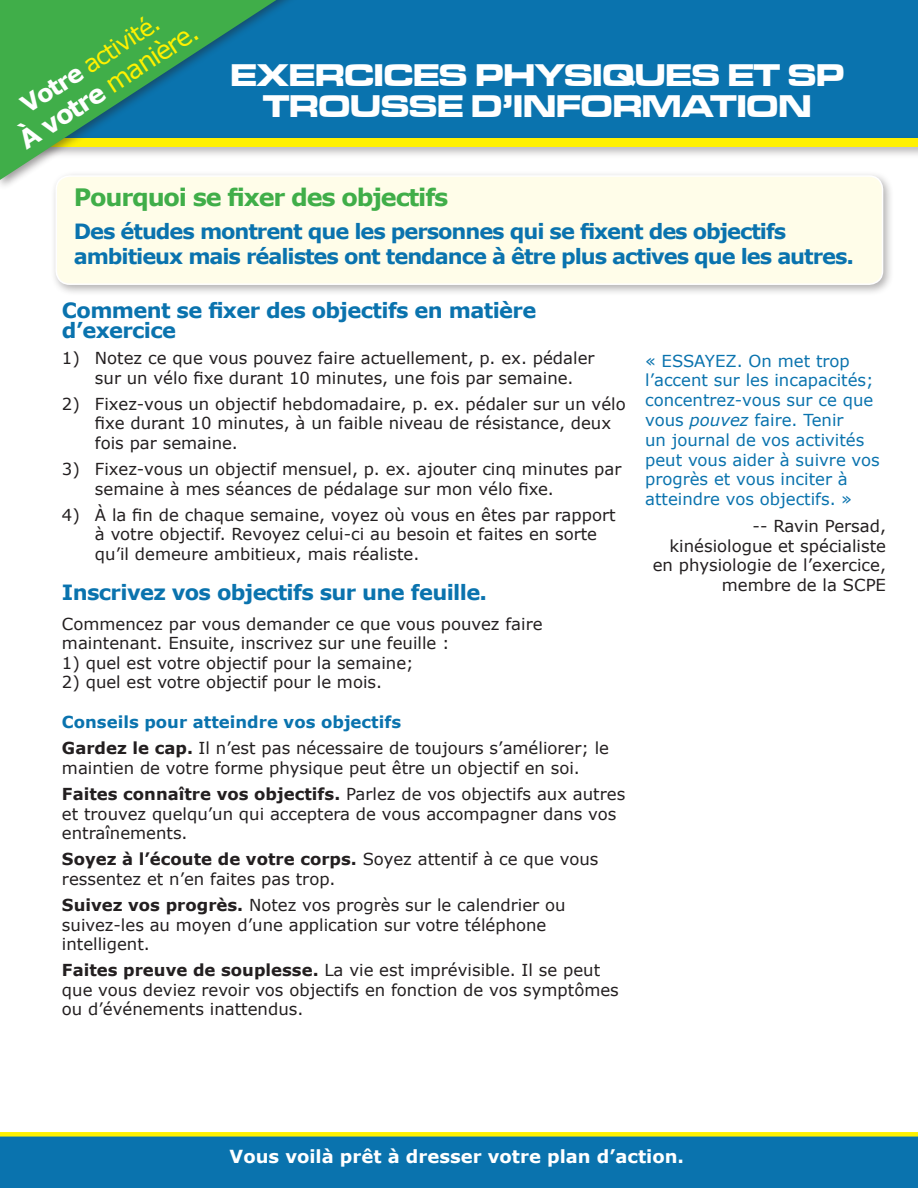
<style>
.page{position:relative;width:918px;height:1188px;background:#fff}
.page>*{position:absolute;margin:0;border:0;box-sizing:border-box;transform-origin:0 0}
.t1{font:32.4px/31px "Microgramma D Bold Exte";color:#fff;text-align:center}
.t2{font:25.65px "Verdana";color:#fff101}
.t3{font:700 24px "Verdana";letter-spacing:-.05em;color:#40ae49}
.t4{font:23.85px "Verdana";color:#fff101}
.t5{font:700 21px/25.5px "Verdana";letter-spacing:-.05em;color:#0a73ae}
.t6{font:700 21px/19.5px "Verdana";letter-spacing:-.03em;color:#0a73ae}
.t7{font:700 18px "Verdana";color:#fff}
.t8{font:16.5px/19.5px "Verdana";color:#231f20}
.t9{font:16.5px/19.8px "Verdana";color:#0a73ae}
.t10{font:700 16.5px "Verdana";color:#0a73ae}
.s1{font-weight:700;color:#fff}
.s2{font-weight:700}
.s3{font-style:italic}
</style>
<div class="page">
<div style="left:0;top:1136px;width:918px;height:52px;background:#0a73ae"></div>
<div style="left:0;top:0;width:918px;height:145px;background:#0a73ae"></div>
<div style="left:0;top:134px;width:918px;height:25px;background:#231f20;opacity:.35"></div>
<div style="left:0;top:138px;width:918px;height:9px;background:#fff101"></div>
<div style="left:0;top:1132px;width:918px;height:5px;background:#fff101"></div>
<div style="left:50px;top:170px;width:844px;height:126px;background:#231f20;opacity:.35"></div>
<div style="left:56px;top:176px;width:827px;height:108px;background:#fffde9;border-radius:14px"></div>
<div style="left:55px;top:175px;width:828px;height:110px;border:2px solid #fff;border-radius:14px"></div>
<div style="left:0;top:0;width:303px;height:190px;background:#231f20;opacity:.45"></div>
<svg style="left:0;top:0;width:276px;height:180px;fill:#40ae49"></svg>
<p class="t4" style="left:14px;top:93px;width:162px;rotate:-33deg"><span class="s1">Votre</span> activité.</p>
<p class="t2" style="left:12px;top:127px;width:210px;rotate:-33deg"><span class="s1">À votre</span> manière.</p>
<p class="t1" style="left:230px;top:59px;width:615px">EXERCICES PHYSIQUES ET SP<br>TROUSSE D’INFORMATION</p>
<p class="t3" style="left:74px;top:181px;width:376px">Pourquoi se fixer des objectifs</p>
<p class="t5" style="left:74px;top:218px;width:782px">Des études montrent que les personnes qui se fixent des objectifs ambitieux mais réalistes ont tendance à être plus actives que les autres.</p>
<p class="t6" style="left:62px;top:300px;width:476px">Comment se fixer des objectifs en matière d’exercice</p>
<p class="t8" style="left:95px;top:348px;width:501px;text-indent:-33px">1) Notez ce que vous pouvez faire actuellement, p. ex. pédaler sur un vélo fixe durant 10 minutes, une fois par semaine.</p>
<p class="t8" style="left:95px;top:394px;width:532px;text-indent:-33px">2) Fixez-vous un objectif hebdomadaire, p. ex. pédaler sur un vélo fixe durant 10 minutes, à un faible niveau de résistance, deux fois par semaine.</p>
<p class="t8" style="left:95px;top:459px;width:528px;text-indent:-33px">3) Fixez-vous un objectif mensuel, p. ex. ajouter cinq minutes par semaine à mes séances de pédalage sur mon vélo fixe.</p>
<p class="t8" style="left:95px;top:505px;width:522px;text-indent:-33px">4) À la fin de chaque semaine, voyez où vous en êtes par rapport à votre objectif. Revoyez celui-ci au besoin et faites en sorte qu’il demeure ambitieux, mais réaliste.</p>
<p class="t6" style="left:62px;top:582px;width:427px">Inscrivez vos objectifs sur une feuille.</p>
<p class="t8" style="left:62px;top:614px;width:482px">Commencez par vous demander ce que vous pouvez faire maintenant. Ensuite, inscrivez sur une feuille :</p>
<p class="t8" style="left:62px;top:653px;width:353px">1) quel est votre objectif pour la semaine;</p>
<p class="t8" style="left:62px;top:672px;width:322px">2) quel est votre objectif pour le mois.</p>
<p class="t10" style="left:62px;top:710px;width:341px">Conseils pour atteindre vos objectifs</p>
<p class="t8" style="left:62px;top:738px;width:549px"><span class="s2">Gardez le cap.</span> Il n’est pas nécessaire de toujours s’améliorer; le maintien de votre forme physique peut être un objectif en soi.</p>
<p class="t8" style="left:62px;top:784px;width:565px"><span class="s2">Faites connaître vos objectifs.</span> Parlez de vos objectifs aux autres et trouvez quelqu’un qui acceptera de vous accompagner dans vos entraînements.</p>
<p class="t8" style="left:62px;top:849px;width:538px"><span class="s2">Soyez à l’écoute de votre corps.</span> Soyez attentif à ce que vous ressentez et n’en faites pas trop.</p>
<p class="t8" style="left:62px;top:895px;width:505px"><span class="s2">Suivez vos progrès.</span> Notez vos progrès sur le calendrier ou suivez-les au moyen d’une application sur votre téléphone intelligent.</p>
<p class="t8" style="left:62px;top:960px;width:558px"><span class="s2">Faites preuve de souplesse.</span> La vie est imprévisible. Il se peut que vous deviez revoir vos objectifs en fonction de vos symptômes ou d’événements inattendus.</p>
<p class="t9" style="left:645px;top:351px;width:236px">« ESSAYEZ. On met trop l’accent sur les incapacités; concentrez-vous sur ce que vous <span class="s3">pouvez</span> faire. Tenir<br>un journal de vos activités peut vous aider à suivre vos progrès et vous inciter à atteindre vos objectifs. »</p>
<p class="t8" style="left:653px;top:516px;width:235px;text-align:right">-- Ravin Persad, kinésiologue et spécialiste en physiologie de l’exercice, membre de la SCPE</p>
<p class="t7" style="left:230px;top:1143px;width:456px">Vous voilà prêt à dresser votre plan d’action.</p>
</div>
